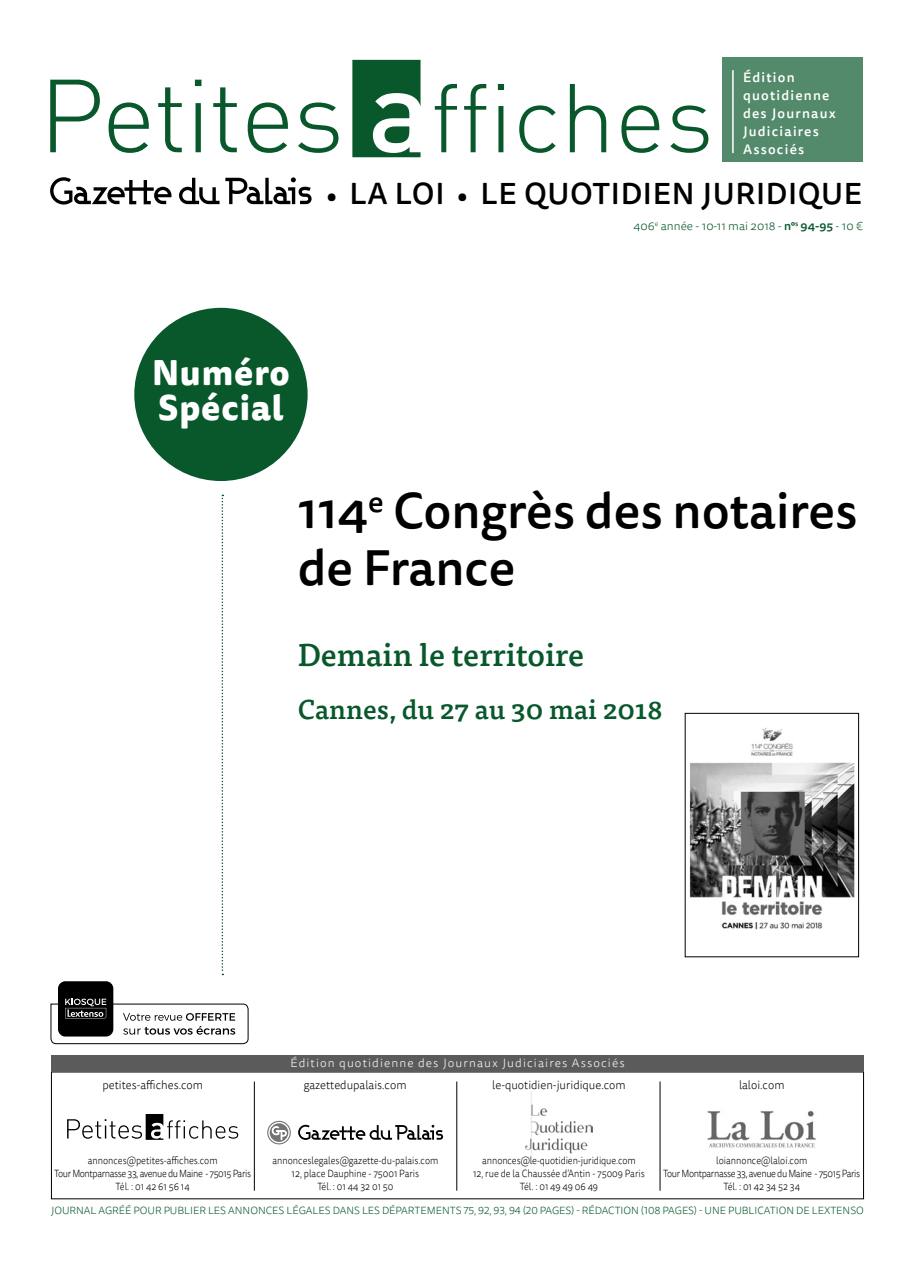
<style>
.page{position:relative;width:915px;height:1263px;background:#fff}
.page>*{position:absolute;margin:0;border:0;box-sizing:border-box;transform-origin:0 0}
.t1{font:500 49.5px/57px "Tisa Sans OT";color:#000}
.t2{font:800 34.5px/34.5px "Tisa Sans OT";letter-spacing:.025em;color:#fff}
.t3{font:500 31.5px "Tisa OT";color:#08582c}
.t4{font:500 30px "Tisa Sans OT";letter-spacing:.02em;color:#000}
.t5{font:500 27px "Tisa OT";color:#08582c}
.t6{font:500 13.5px/18px "Tisa Sans OT";letter-spacing:.09em;color:#fff}
.t7{font:300 12px "Tisa Sans OT";color:#000;scale:.95 1}
.t8{font:300 12px "Tisa Sans OT";letter-spacing:.09em;color:#fff}
.t9{font:300 12px "Tisa Sans OT";color:#08582c}
.t10{font:300 10.5px/12.6px "Tisa Sans OT";letter-spacing:-.04em;color:#000;text-align:center;scale:.88 1}
.t11{font:300 10.5px/12.6px "Tisa Sans OT";letter-spacing:-.005em;color:#000;text-align:center;scale:.88 1}
.t12{font:300 10.5px "Tisa Sans OT";color:#08582c}
.s1{font-size:27px}
.s2{font-weight:500}
</style>
<div class="page">
<div style="left:721px;top:58px;width:140px;height:104px;background:#528a6b"></div>
<hr style="left:732px;top:70px;width:1px;height:83px;background:#fff">
<svg style="left:50px;top:80px;width:50px;height:72px"></svg>
<svg style="left:108px;top:102px;width:41px;height:51px"></svg>
<svg style="left:158px;top:87px;width:24px;height:65px"></svg>
<svg style="left:195px;top:80px;width:6px;height:72px"></svg>
<svg style="left:213px;top:87px;width:24px;height:65px"></svg>
<svg style="left:247px;top:102px;width:41px;height:51px"></svg>
<svg style="left:298px;top:102px;width:40px;height:51px"></svg>
<svg style="left:352px;top:60px;width:68px;height:97px"></svg>
<svg style="left:434px;top:84px;width:23px;height:68px"></svg>
<svg style="left:464px;top:84px;width:22px;height:68px"></svg>
<svg style="left:497px;top:84px;width:7px;height:68px"></svg>
<svg style="left:519px;top:105px;width:36px;height:48px"></svg>
<svg style="left:569px;top:84px;width:37px;height:68px"></svg>
<svg style="left:621px;top:105px;width:38px;height:48px"></svg>
<svg style="left:670px;top:105px;width:38px;height:48px"></svg>
<svg style="left:50px;top:177px;width:121px;height:28px"></svg>
<svg style="left:179px;top:178px;width:40px;height:26px"></svg>
<svg style="left:225px;top:177px;width:86px;height:27px"></svg>
<svg style="left:221px;top:495px;width:2px;height:480px"></svg>
<div style="left:134px;top:308px;width:173px;height:173px;background:#08582c;border-radius:50%"></div>
<img style="left:525px;top:1091px;width:67px;height:65px">
<svg style="left:67px;top:1114px;width:171px;height:26px"></svg>
<img style="left:707px;top:1110px;width:109px;height:38px">
<hr style="left:659px;top:1081px;width:1px;height:110px;background:#000">
<hr style="left:456px;top:1081px;width:1px;height:110px;background:#000">
<hr style="left:254px;top:1081px;width:1px;height:110px;background:#000">
<svg style="left:269px;top:1123px;width:19px;height:19px"></svg>
<svg style="left:298px;top:1125px;width:145px;height:15px"></svg>
<svg style="left:271px;top:1126px;width:16px;height:14px"></svg>
<div style="left:267px;top:1121px;width:24px;height:23px;border:1px solid #747473;border-radius:50%"></div>
<div style="left:51px;top:1055px;width:812px;height:16px;background:#5b5b5b"></div>
<div style="left:58px;top:981px;width:55px;height:55px;background:#000;border-radius:7px"></div>
<svg style="left:50px;top:999px;width:199px;height:45px"></svg>
<img style="left:689px;top:727px;width:166px;height:203px">
<p class="t6" style="left:742px;top:69px;width:94px">Édition quotidienne des Journaux<br>Judiciaires<br>Associés</p>
<h3 class="t4" style="left:326px;top:175px;width:537px"><span class="s1">•</span> LA LOI <span class="s1">•</span> LE QUOTIDIEN JURIDIQUE</h3>
<p class="t9" style="left:633px;top:219px;width:231px">406<sup>e</sup> année - 10-11 mai 2018 - <span class="s2">n°</span><sup>s</sup> <span class="s2">94-95</span> - 10 €</p>
<h2 class="t2" style="left:152px;top:357px;width:139px">Numéro<br>Spécial</h2>
<h1 class="t1" style="left:298px;top:485px;width:561px">114<sup>e</sup> Congrès des notaires de France</h1>
<h3 class="t3" style="left:298px;top:635px;width:288px">Demain le territoire</h3>
<h3 class="t5" style="left:298px;top:693px;width:366px">Cannes, du 27 au 30 mai 2018</h3>
<p class="t7" style="left:102px;top:1077px;width:107px">petites-affiches.com</p>
<p class="t8" style="left:290px;top:1055px;width:335px">Édition quotidienne des Journaux Judiciaires Associés</p>
<p class="t7" style="left:303px;top:1077px;width:110px">gazettedupalais.com</p>
<p class="t7" style="left:492px;top:1077px;width:142px">le-quotidien-juridique.com</p>
<p class="t7" style="left:738px;top:1077px;width:49px">laloi.com</p>
<p class="t10" style="left:54px;top:1155px;width:225px">annonces@petites-affiches.com<br>Tour Montparnasse 33, avenue du Maine - 75015 Paris<br>Tél. : 01 42 61 56 14</p>
<p class="t11" style="left:272px;top:1155px;width:190px">annonceslegales@gazette-du-palais.com<br>12, place Dauphine - 75001 Paris<br>Tél. : 01 44 32 01 50</p>
<p class="t11" style="left:473px;top:1155px;width:197px">annonces@le-quotidien-juridique.com<br>12, rue de la Chaussée d’Antin - 75009 Paris<br>Tél. : 01 49 49 06 49</p>
<p class="t10" style="left:663px;top:1155px;width:225px">loiannonce@laloi.com<br>Tour Montparnasse 33, avenue du Maine - 75015 Paris<br>Tél. : 01 42 34 52 34</p>
<p class="t12" style="left:51px;top:1204px;width:814px">JOURNAL AGRÉÉ POUR PUBLIER LES ANNONCES LÉGALES DANS LES DÉPARTEMENTS 75, 92, 93, 94 (20 PAGES) - RÉDACTION (108 PAGES) - UNE PUBLICATION DE LEXTENSO</p>
</div>
